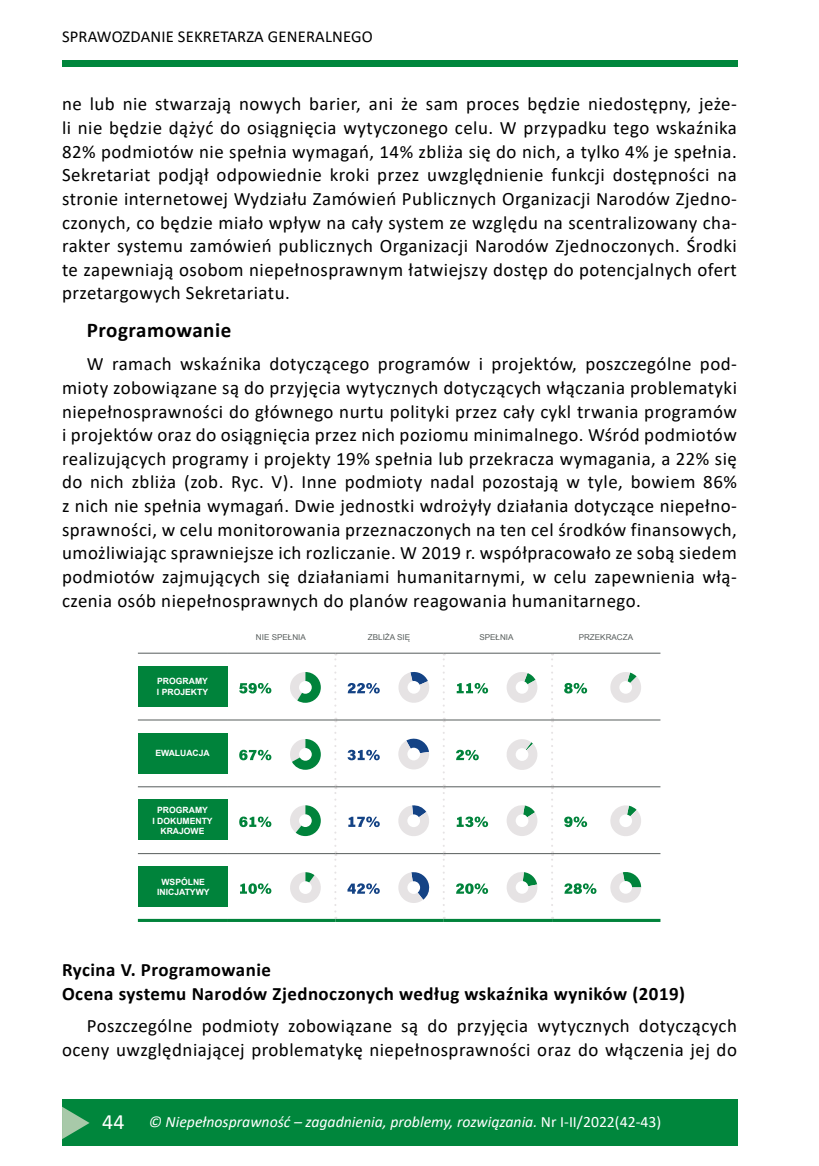
<style>
.page{position:relative;width:819px;height:1166px;background:#fff}
.page>*{position:absolute;margin:0;border:0;box-sizing:border-box;transform-origin:0 0}
.H4_Tyt_12{font:700 21px "Calibri";letter-spacing:.025em;color:#000}
.P_Text_10_8{font:18.9px/23.6px "Calibri";letter-spacing:.025em;color:#000;text-align:justify}
.N_Foto_Podpis_NEW{font:700 18.9px "Calibri";letter-spacing:.025em;color:#000}
.t1{font:16.62px "Calibri";letter-spacing:.01em;color:#000}
.t2{font:italic 15.75px "Calibri";color:#fff}
.t3{font:700 8.58px/10.3px "Arial";color:#fff;text-align:center}
.t4{font:8.05px "Arial";color:#575d5c}
.s1{font-style:normal;font-size:21.88px}
.s2{font-style:normal}
</style>
<div class="page">
<div style="left:62px;top:60px;width:675px;height:7px;background:#00863c"></div>
<div style="left:62px;top:1099px;width:675px;height:47px;background:#00863c"></div>
<svg style="left:62px;top:1106px;width:28px;height:33px"></svg>
<div style="left:138px;top:666px;width:89px;height:40px;background:#00833b"></div>
<div style="left:138px;top:800px;width:89px;height:40px;background:#00833b"></div>
<div style="left:138px;top:733px;width:89px;height:40px;background:#00833b"></div>
<div style="left:138px;top:866px;width:89px;height:40px;background:#00833b"></div>
<svg style="left:290px;top:672px;width:31px;height:31px"></svg>
<div style="left:299px;top:681px;width:13px;height:13px;background:#fff;border-radius:50%"></div>
<svg style="left:398px;top:672px;width:31px;height:31px"></svg>
<div style="left:407px;top:681px;width:13px;height:13px;background:#fff;border-radius:50%"></div>
<svg style="left:290px;top:739px;width:31px;height:31px"></svg>
<div style="left:299px;top:748px;width:13px;height:13px;background:#fff;border-radius:50%"></div>
<svg style="left:290px;top:805px;width:31px;height:31px"></svg>
<div style="left:299px;top:814px;width:13px;height:13px;background:#fff;border-radius:50%"></div>
<svg style="left:290px;top:872px;width:31px;height:31px"></svg>
<div style="left:299px;top:881px;width:13px;height:13px;background:#fff;border-radius:50%"></div>
<svg style="left:398px;top:738px;width:31px;height:31px"></svg>
<div style="left:407px;top:748px;width:13px;height:12px;background:#fff;border-radius:50%"></div>
<svg style="left:398px;top:805px;width:31px;height:31px"></svg>
<div style="left:407px;top:814px;width:13px;height:13px;background:#fff;border-radius:50%"></div>
<svg style="left:398px;top:872px;width:32px;height:31px"></svg>
<div style="left:407px;top:881px;width:13px;height:13px;background:#fff;border-radius:50%"></div>
<svg style="left:507px;top:872px;width:31px;height:31px"></svg>
<div style="left:515px;top:881px;width:13px;height:13px;background:#fff;border-radius:50%"></div>
<svg style="left:506px;top:805px;width:31px;height:31px"></svg>
<div style="left:515px;top:814px;width:13px;height:13px;background:#fff;border-radius:50%"></div>
<svg style="left:507px;top:739px;width:31px;height:31px"></svg>
<div style="left:515px;top:748px;width:13px;height:13px;background:#fff;border-radius:50%"></div>
<svg style="left:506px;top:672px;width:31px;height:31px"></svg>
<div style="left:515px;top:681px;width:13px;height:13px;background:#fff;border-radius:50%"></div>
<svg style="left:610px;top:672px;width:31px;height:31px"></svg>
<div style="left:619px;top:681px;width:13px;height:13px;background:#fff;border-radius:50%"></div>
<svg style="left:610px;top:805px;width:31px;height:31px"></svg>
<div style="left:619px;top:814px;width:13px;height:13px;background:#fff;border-radius:50%"></div>
<svg style="left:610px;top:872px;width:31px;height:31px"></svg>
<div style="left:619px;top:881px;width:13px;height:13px;background:#fff;border-radius:50%"></div>
<svg style="left:334px;top:654px;width:2px;height:58px"></svg>
<svg style="left:443px;top:654px;width:2px;height:58px"></svg>
<svg style="left:551px;top:654px;width:2px;height:58px"></svg>
<svg style="left:334px;top:718px;width:2px;height:193px"></svg>
<svg style="left:442px;top:718px;width:3px;height:193px"></svg>
<svg style="left:551px;top:718px;width:2px;height:193px"></svg>
<hr style="left:138px;top:653px;width:89px;height:1px;background:#575d5c">
<hr style="left:227px;top:653px;width:108px;height:1px;background:#575d5c">
<hr style="left:335px;top:653px;width:108px;height:1px;background:#575d5c">
<hr style="left:443px;top:653px;width:109px;height:1px;background:#575d5c">
<hr style="left:552px;top:653px;width:108px;height:1px;background:#575d5c">
<hr style="left:138px;top:720px;width:89px;height:1px;background:#575d5c">
<hr style="left:227px;top:720px;width:108px;height:1px;background:#575d5c">
<hr style="left:335px;top:720px;width:108px;height:1px;background:#575d5c">
<hr style="left:443px;top:720px;width:109px;height:1px;background:#575d5c">
<hr style="left:552px;top:720px;width:108px;height:1px;background:#575d5c">
<hr style="left:138px;top:786px;width:89px;height:1px;background:#575d5c">
<hr style="left:227px;top:786px;width:108px;height:1px;background:#575d5c">
<hr style="left:335px;top:786px;width:108px;height:1px;background:#575d5c">
<hr style="left:443px;top:786px;width:109px;height:1px;background:#575d5c">
<hr style="left:552px;top:786px;width:108px;height:1px;background:#575d5c">
<hr style="left:138px;top:853px;width:89px;height:1px;background:#575d5c">
<hr style="left:227px;top:853px;width:108px;height:1px;background:#575d5c">
<hr style="left:335px;top:853px;width:108px;height:1px;background:#575d5c">
<hr style="left:443px;top:853px;width:109px;height:1px;background:#575d5c">
<hr style="left:552px;top:853px;width:108px;height:1px;background:#575d5c">
<hr style="left:138px;top:919px;width:89px;height:3px;background:#00833b">
<hr style="left:227px;top:919px;width:108px;height:3px;background:#00833b">
<hr style="left:335px;top:919px;width:108px;height:3px;background:#00833b">
<hr style="left:443px;top:919px;width:109px;height:3px;background:#00833b">
<hr style="left:552px;top:919px;width:108px;height:3px;background:#00833b">
<svg style="left:239px;top:683px;width:32px;height:10px"></svg>
<svg style="left:347px;top:683px;width:33px;height:10px"></svg>
<svg style="left:456px;top:683px;width:32px;height:10px"></svg>
<svg style="left:564px;top:683px;width:23px;height:10px"></svg>
<svg style="left:239px;top:750px;width:32px;height:10px"></svg>
<svg style="left:347px;top:750px;width:33px;height:10px"></svg>
<svg style="left:456px;top:750px;width:23px;height:10px"></svg>
<svg style="left:239px;top:816px;width:32px;height:11px"></svg>
<svg style="left:348px;top:816px;width:32px;height:11px"></svg>
<svg style="left:456px;top:816px;width:32px;height:11px"></svg>
<svg style="left:564px;top:816px;width:23px;height:11px"></svg>
<svg style="left:240px;top:883px;width:31px;height:11px"></svg>
<svg style="left:347px;top:883px;width:33px;height:11px"></svg>
<svg style="left:456px;top:883px;width:32px;height:11px"></svg>
<svg style="left:564px;top:883px;width:32px;height:11px"></svg>
<p class="t1" style="left:62px;top:25px;width:312px">SPRAWOZDANIE SEKRETARZA GENERALNEGO</p>
<p class="P_Text_10_8" style="left:62px;top:92px;width:676px">ne lub nie stwarzają nowych barier, ani że sam proces będzie niedostępny, jeże&shy;li nie będzie dążyć do osiągnięcia wytyczonego celu. W przypadku tego wskaźnika 82% podmiotów nie spełnia wymagań, 14% zbliża się do nich, a tylko 4% je spełnia.<br>Sekretariat podjął odpowiednie kroki przez uwzględnienie funkcji dostępności na stronie internetowej Wydziału Zamówień Publicznych Organizacji Narodów Zjedno&shy;czonych, co będzie miało wpływ na cały system ze względu na scentralizowany cha&shy;rakter systemu zamówień publicznych Organizacji Narodów Zjednoczonych. Środki te zapewniają osobom niepełnosprawnym łatwiejszy dostęp do potencjalnych ofert przetargowych Sekretariatu.</p>
<h4 class="H4_Tyt_12" style="left:87px;top:315px;width:146px">Programowanie</h4>
<p class="P_Text_10_8" style="left:62px;top:352px;width:676px;text-indent:25px">W ramach wskaźnika dotyczącego programów i projektów, poszczególne pod&shy;mioty zobowiązane są do przyjęcia wytycznych dotyczących włączania problematyki niepełnosprawności do głównego nurtu polityki przez cały cykl trwania programów i projektów oraz do osiągnięcia przez nich poziomu minimalnego. Wśród podmiotów realizujących programy i projekty 19% spełnia lub przekracza wymagania, a 22% się do nich zbliża (zob. Ryc. V). Inne podmioty nadal pozostają w tyle, bowiem 86% z nich nie spełnia wymagań. Dwie jednostki wdrożyły działania dotyczące niepełno&shy;sprawności, w celu monitorowania przeznaczonych na ten cel środków finansowych, umożliwiając sprawniejsze ich rozliczanie. W 2019 r. współpracowało ze sobą siedem podmiotów zajmujących się działaniami humanitarnymi, w celu zapewnienia włą&shy;czenia osób niepełnosprawnych do planów reagowania humanitarnego.</p>
<p class="t4" style="left:256px;top:632px;width:51px">NIE SPEŁNIA</p>
<p class="t4" style="left:368px;top:632px;width:44px">ZBLIŻA SIĘ</p>
<p class="t4" style="left:479px;top:632px;width:36px">SPEŁNIA</p>
<p class="t4" style="left:578px;top:632px;width:56px">PRZEKRACZA</p>
<p class="t3" style="left:157px;top:676px;width:53px;text-align:left">PROGRAMY<br>I PROJEKTY</p>
<p class="t3" style="left:155px;top:747px;width:56px">EWALUACJA</p>
<p class="t3" style="left:152px;top:805px;width:62px">PROGRAMY<br>I DOKUMENTY<br>KRAJOWE</p>
<p class="t3" style="left:157px;top:877px;width:54px">WSPÓLNE<br>INICJATYWY</p>
<p class="N_Foto_Podpis_NEW" style="left:62px;top:956px;width:210px">Rycina V. Programowanie</p>
<p class="N_Foto_Podpis_NEW" style="left:62px;top:980px;width:624px">Ocena systemu Narodów Zjednoczonych według wskaźnika wyników (2019)</p>
<p class="P_Text_10_8" style="left:62px;top:1013px;width:676px;text-align:right">Poszczególne podmioty zobowiązane są do przyjęcia wytycznych dotyczących oceny uwzględniającej problematykę niepełnosprawności oraz do włączenia jej do</p>
<p class="t2" style="left:102px;top:1111px;width:560px"><span class="s1">44</span> © Niepełnosprawność – zagadnienia, problemy, rozwiązania. <span class="s2">Nr I-II/2022(42-43)</span></p>
</div>
